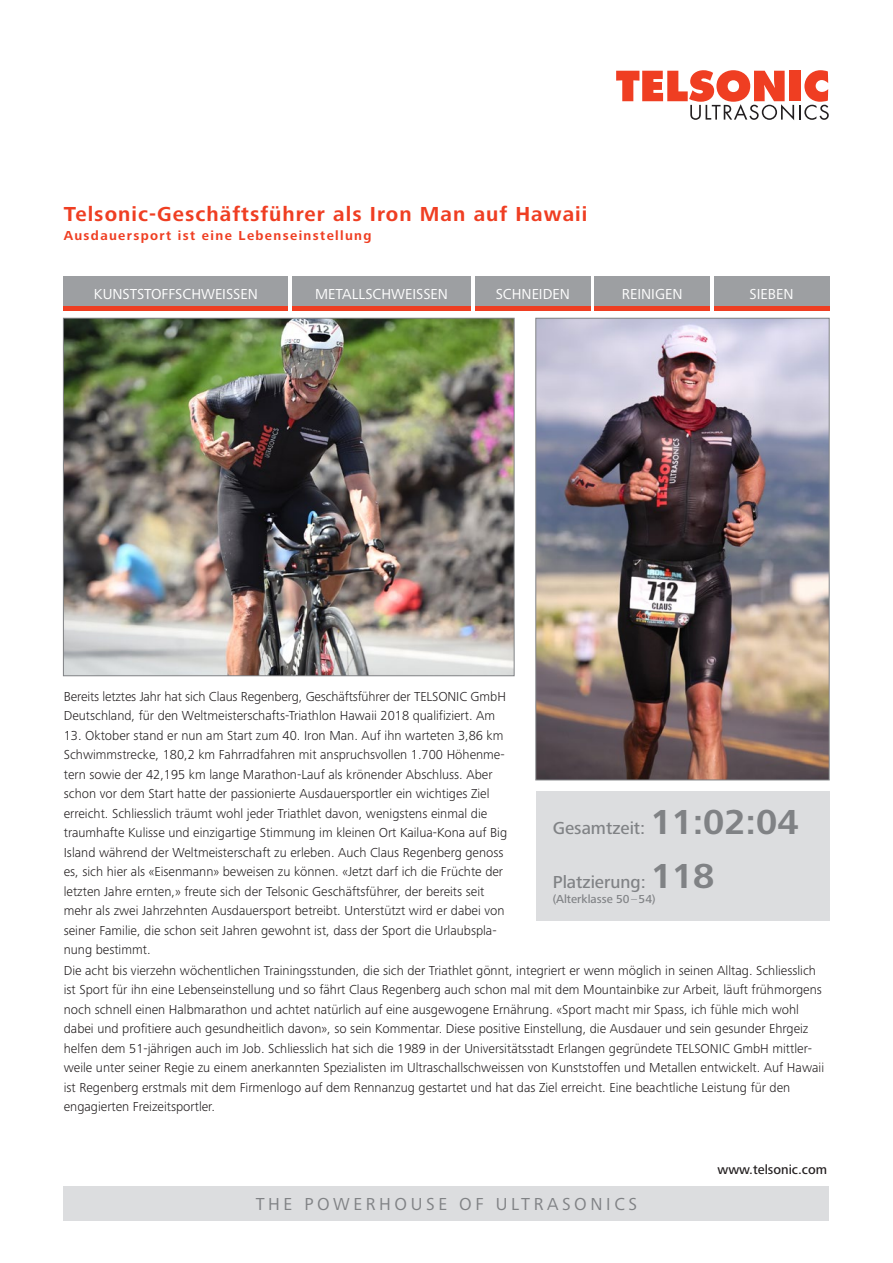
<style>
.page{position:relative;width:893px;height:1263px;background:#fff}
.page>*{position:absolute;margin:0;border:0;box-sizing:border-box;transform-origin:0 0}
.Haupttitel_rot{font:700 21px "Frutiger Next LTW1 G";letter-spacing:.05em;color:#ef3e22}
.Legende_7_5_9pt__med{font:500 18px "Frutiger Next LTW1 G";color:#808285}
.t1{font:18px "Frutiger Next LTW1 G";letter-spacing:.2em;color:#808285}
.Portfoliotitel{font:15px "Frutiger Next LTW1 G";color:#fff}
.Lauftext_9_13pt{font:300 13.5px/19.5px "Frutiger Next LTW1 G";color:#231f20}
.Subtitel_rot{font:700 13.5px "Frutiger Next LTW1 G";letter-spacing:.1em;color:#ef3e22}
.t2{font:500 13.5px "Frutiger Next LTW1 G";color:#231f20}
.Legende_7_5_9pt__med-2{font:500 12px "Frutiger Next LTW1 G";color:#808285}
.s1{font-weight:700;font-size:36px}
.s2{font-weight:300}
</style>
<div class="page">
<div style="left:64px;top:276px;width:224px;height:34px;background:#9d9fa2"></div>
<div style="left:292px;top:276px;width:179px;height:34px;background:#9d9fa2"></div>
<div style="left:475px;top:276px;width:115px;height:34px;background:#9d9fa2"></div>
<div style="left:595px;top:276px;width:115px;height:34px;background:#9d9fa2"></div>
<div style="left:714px;top:276px;width:115px;height:34px;background:#9d9fa2"></div>
<hr style="left:292px;top:306px;width:179px;height:4px;background:#ef3e22">
<hr style="left:475px;top:306px;width:115px;height:4px;background:#ef3e22">
<hr style="left:595px;top:306px;width:115px;height:4px;background:#ef3e22">
<hr style="left:714px;top:306px;width:115px;height:4px;background:#ef3e22">
<hr style="left:64px;top:306px;width:224px;height:4px;background:#ef3e22">
<div style="left:536px;top:791px;width:293px;height:130px;background:#dcdddf"></div>
<div style="left:64px;top:1186px;width:765px;height:34px;background:#dcdddf"></div>
<svg style="left:616px;top:70px;width:213px;height:50px"></svg>
<img style="left:63px;top:317px;width:452px;height:359px">
<img style="left:535px;top:317px;width:295px;height:464px">
<p class="Haupttitel_rot" style="left:64px;top:202px;width:525px">Telsonic-Geschäftsführer als Iron Man auf Hawaii</p>
<p class="Subtitel_rot" style="left:64px;top:228px;width:309px">Ausdauersport ist eine Lebenseinstellung</p>
<p class="Portfoliotitel" style="left:94px;top:285px;width:166px">KUNSTSTOFFSCHWEISSEN</p>
<p class="Portfoliotitel" style="left:315px;top:285px;width:134px">METALLSCHWEISSEN</p>
<p class="Portfoliotitel" style="left:496px;top:285px;width:76px">SCHNEIDEN</p>
<p class="Portfoliotitel" style="left:622px;top:285px;width:62px">REINIGEN</p>
<p class="Portfoliotitel" style="left:750px;top:285px;width:45px">SIEBEN</p>
<p class="Lauftext_9_13pt" style="left:64px;top:686px;width:444px">Bereits letztes Jahr hat sich Claus Regenberg, Geschäftsführer der TELSONIC GmbH<br>Deutschland, für den Weltmeisterschafts-Triathlon Hawaii 2018 qualifiziert. Am</p>
<p class="Lauftext_9_13pt" style="left:64px;top:725px;width:445px">13. Oktober stand er nun am Start zum 40. Iron Man. Auf ihn warteten 3,86 km Schwimmstrecke, 180,2 km Fahrradfahren mit anspruchsvollen 1.700 Höhenme&shy;tern sowie der 42,195 km lange Marathon-Lauf als krönender Abschluss. Aber schon vor dem Start hatte der passionierte Ausdauersportler ein wichtiges Ziel erreicht. Schliesslich träumt wohl jeder Triathlet davon, wenigstens einmal die traumhafte Kulisse und einzigartige Stimmung im kleinen Ort Kailua-Kona auf Big Island während der Weltmeisterschaft zu erleben. Auch Claus Regenberg genoss es, sich hier als «Eisenmann» beweisen zu können. «Jetzt darf ich die Früchte der letzten Jahre ernten,» freute sich der Telsonic Geschäftsführer, der bereits seit mehr als zwei Jahrzehnten Ausdauersport betreibt. Unterstützt wird er dabei von seiner Familie, die schon seit Jahren gewohnt ist, dass der Sport die Urlaubspla&shy;nung bestimmt.</p>
<p class="Lauftext_9_13pt" style="left:64px;top:960px;width:762px">Die acht bis vierzehn wöchentlichen Trainingsstunden, die sich der Triathlet gönnt, integriert er wenn möglich in seinen Alltag. Schliesslich ist Sport für ihn eine Lebenseinstellung und so fährt Claus Regenberg auch schon mal mit dem Mountainbike zur Arbeit, läuft frühmorgens noch schnell einen Halbmarathon und achtet natürlich auf eine ausgewogene Ernährung. «Sport macht mir Spass, ich fühle mich wohl dabei und profitiere auch gesundheitlich davon», so sein Kommentar. Diese positive Einstellung, die Ausdauer und sein gesunder Ehrgeiz helfen dem 51-jährigen auch im Job. Schliesslich hat sich die 1989 in der Universitätsstadt Erlangen gegründete TELSONIC GmbH mittler&shy;weile unter seiner Regie zu einem anerkannten Spezialisten im Ultraschallschweissen von Kunststoffen und Metallen entwickelt. Auf Hawaii ist Regenberg erstmals mit dem Firmenlogo auf dem Rennanzug gestartet und hat das Ziel erreicht. Eine beachtliche Leistung für den engagierten Freizeitsportler.</p>
<p class="Legende_7_5_9pt__med" style="left:553px;top:818px;width:247px">Gesamtzeit: <span class="s1">11:02:04</span></p>
<p class="Legende_7_5_9pt__med" style="left:553px;top:872px;width:163px">Platzierung: <span class="s1">118</span></p>
<p class="Legende_7_5_9pt__med-2" style="left:553px;top:892px;width:104px">(Alterklasse 50<span class="s2">–</span>54)</p>
<h2 class="t1" style="left:256px;top:1194px;width:383px">THE POWERHOUSE OF ULTRASONICS</h2>
<p class="t2" style="left:717px;top:1161px;width:111px">www.telsonic.com</p>
</div>
